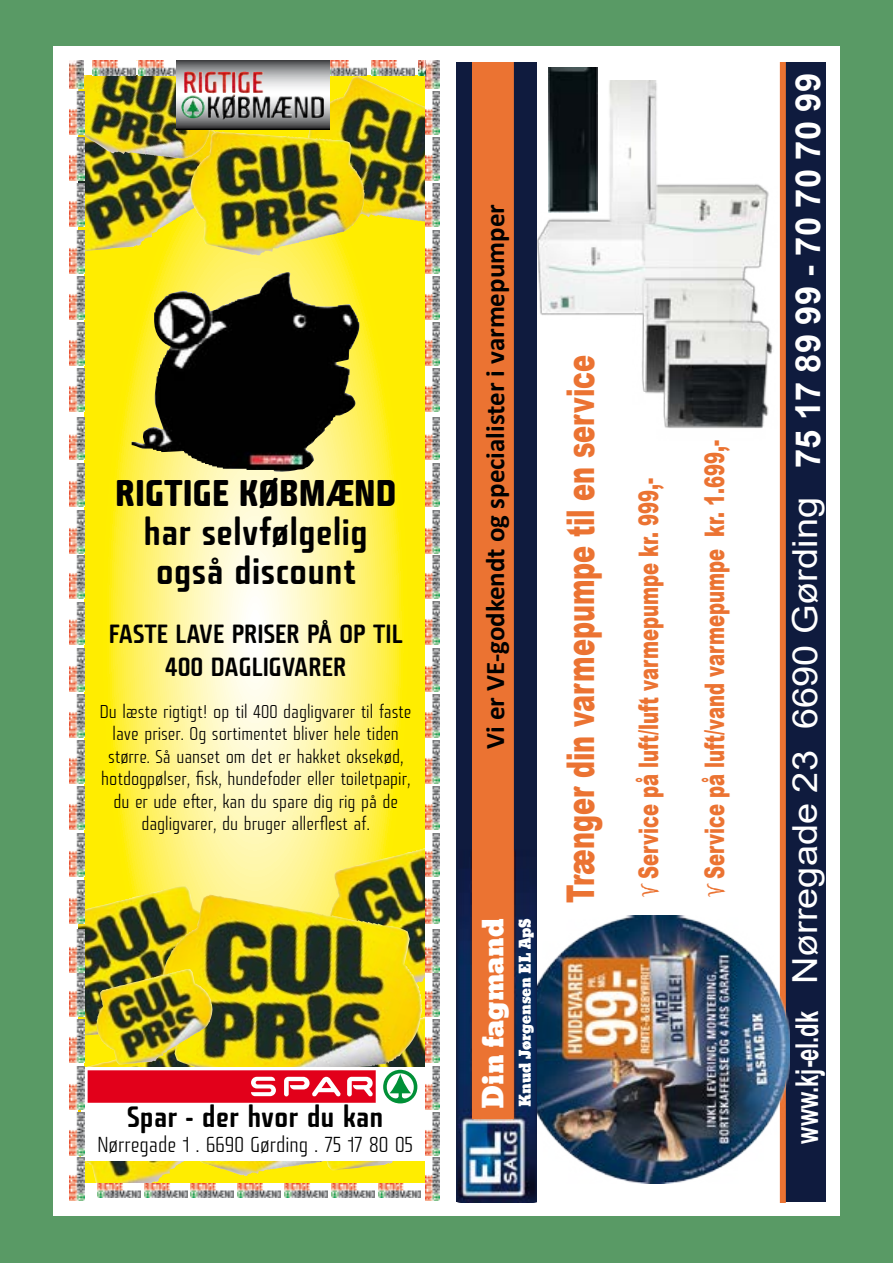
<style>
.page{position:relative;width:893px;height:1263px;background:#599a65}
.page>*{position:absolute;margin:0;border:0;box-sizing:border-box;transform-origin:0 0}
.t1{font:900 38.25px "Arial";color:#eb7332;scale:.67 1}
.t2{font:36px/39px "Fishmonger CS";color:#000;text-align:center}
.t3{font:36px "Fishmonger CB";color:#000}
.t4{font:34.5px "Arial";color:#fff;scale:1.1 1}
.t5{font:700 34.5px "Arial";color:#fff}
.t6{font:700 31.5px "Arial";color:#fff;scale:.7 1}
.t7{font:28.5px "Fishmonger CS";color:#000}
.t8{font:900 27px "Arial";color:#eb7332;scale:.67 1}
.t9{font:700 27px "Calibri";color:#000}
.t10{font:27px "Bevan";color:#fff}
.t11{font:25.5px/33px "Fishmonger CS";color:#000;text-align:center}
.t12{font:21px "Fishmonger CL";color:#000}
.t13{font:18px/22.5px "Fishmonger CL";color:#000;text-align:center}
.t14{font:15px "Bevan";letter-spacing:-.005em;color:#fff}
.s1{font-family:"Gigi";font-weight:400;font-size:40.5px}
</style>
<div class="page">
<div style="left:53px;top:47px;width:787px;height:1169px;background:#fff"></div>
<svg style="left:84px;top:75px;width:341px;height:1108px;background:#fcf066"></svg>
<img style="left:299px;top:1017px;width:126px;height:153px">
<img style="left:199px;top:1160px;width:100px;height:16px">
<img style="left:78px;top:1040px;width:121px;height:143px">
<img style="left:78px;top:886px;width:124px;height:151px">
<img style="left:329px;top:845px;width:96px;height:143px">
<img style="left:162px;top:895px;width:183px;height:172px">
<img style="left:96px;top:971px;width:83px;height:94px">
<img style="left:78px;top:101px;width:121px;height:150px">
<img style="left:305px;top:76px;width:111px;height:145px">
<img style="left:189px;top:132px;width:128px;height:123px">
<img style="left:78px;top:75px;width:85px;height:81px">
<div style="left:82px;top:1067px;width:348px;height:93px;background:#fff"></div>
<div style="left:88px;top:1070px;width:288px;height:33px;background:#e2001a"></div>
<svg style="left:251px;top:1077px;width:25px;height:19px"></svg>
<svg style="left:347px;top:1077px;width:26px;height:20px"></svg>
<svg style="left:284px;top:1077px;width:57px;height:20px"></svg>
<svg style="left:383px;top:1070px;width:34px;height:33px"></svg>
<svg style="left:425px;top:134px;width:14px;height:1024px"></svg>
<svg style="left:69px;top:75px;width:9px;height:1108px"></svg>
<img style="left:92px;top:61px;width:43px;height:14px">
<img style="left:139px;top:61px;width:38px;height:14px">
<img style="left:329px;top:61px;width:38px;height:14px">
<img style="left:372px;top:61px;width:43px;height:14px">
<img style="left:425px;top:61px;width:14px;height:28px">
<img style="left:425px;top:91px;width:14px;height:43px">
<img style="left:425px;top:138px;width:14px;height:43px">
<img style="left:425px;top:184px;width:14px;height:43px">
<img style="left:425px;top:230px;width:14px;height:43px">
<img style="left:425px;top:276px;width:14px;height:43px">
<img style="left:425px;top:322px;width:14px;height:43px">
<img style="left:425px;top:369px;width:14px;height:43px">
<img style="left:425px;top:417px;width:14px;height:43px">
<img style="left:425px;top:463px;width:14px;height:43px">
<img style="left:425px;top:510px;width:14px;height:43px">
<img style="left:425px;top:556px;width:14px;height:42px">
<img style="left:425px;top:602px;width:14px;height:43px">
<img style="left:425px;top:648px;width:14px;height:43px">
<img style="left:425px;top:694px;width:14px;height:43px">
<img style="left:425px;top:740px;width:14px;height:43px">
<img style="left:425px;top:787px;width:14px;height:43px">
<img style="left:425px;top:833px;width:14px;height:43px">
<img style="left:425px;top:881px;width:14px;height:43px">
<img style="left:425px;top:929px;width:14px;height:87px">
<img style="left:425px;top:1020px;width:14px;height:42px">
<img style="left:425px;top:1066px;width:14px;height:43px">
<img style="left:425px;top:1112px;width:14px;height:43px">
<img style="left:425px;top:1158px;width:14px;height:42px">
<img style="left:418px;top:61px;width:7px;height:14px">
<img style="left:70px;top:61px;width:14px;height:28px">
<img style="left:70px;top:91px;width:14px;height:43px">
<img style="left:70px;top:138px;width:14px;height:43px">
<img style="left:70px;top:184px;width:14px;height:43px">
<img style="left:70px;top:230px;width:14px;height:43px">
<img style="left:70px;top:276px;width:14px;height:43px">
<img style="left:70px;top:323px;width:14px;height:42px">
<img style="left:70px;top:369px;width:14px;height:43px">
<img style="left:70px;top:417px;width:14px;height:43px">
<img style="left:70px;top:463px;width:14px;height:43px">
<img style="left:70px;top:511px;width:14px;height:42px">
<img style="left:70px;top:556px;width:14px;height:42px">
<img style="left:70px;top:602px;width:14px;height:43px">
<img style="left:70px;top:648px;width:14px;height:43px">
<img style="left:70px;top:694px;width:14px;height:43px">
<img style="left:70px;top:740px;width:14px;height:43px">
<img style="left:70px;top:787px;width:14px;height:43px">
<img style="left:70px;top:833px;width:14px;height:43px">
<img style="left:70px;top:881px;width:14px;height:43px">
<img style="left:70px;top:930px;width:14px;height:86px">
<img style="left:70px;top:1020px;width:14px;height:43px">
<img style="left:70px;top:1066px;width:14px;height:43px">
<img style="left:70px;top:1112px;width:14px;height:43px">
<img style="left:70px;top:1158px;width:14px;height:42px">
<img style="left:97px;top:1183px;width:43px;height:15px">
<img style="left:144px;top:1183px;width:43px;height:15px">
<img style="left:191px;top:1183px;width:43px;height:15px">
<img style="left:238px;top:1183px;width:43px;height:15px">
<img style="left:285px;top:1183px;width:42px;height:15px">
<img style="left:331px;top:1183px;width:43px;height:15px">
<img style="left:378px;top:1183px;width:43px;height:15px">
<img style="left:132px;top:272px;width:230px;height:201px">
<svg style="left:177px;top:61px;width:152px;height:68px;background:#939494"></svg>
<img style="left:184px;top:72px;width:66px;height:21px">
<div style="left:783px;top:62px;width:43px;height:1140px;background:#0f1b3e"></div>
<div style="left:780px;top:62px;width:6px;height:1140px;background:#eb7332"></div>
<img style="left:536px;top:915px;width:253px;height:269px">
<div style="left:456px;top:62px;width:80px;height:1140px;background:#0f1b3e"></div>
<img style="left:458px;top:849px;width:78px;height:353px">
<div style="left:472px;top:62px;width:41px;height:1057px;background:#eb7332"></div>
<img style="left:536px;top:173px;width:250px;height:302px">
<img style="left:549px;top:67px;width:48px;height:145px">
<img style="left:607px;top:81px;width:50px;height:144px">
<h2 class="t3" style="left:115px;top:468px;width:283px">RIGTIGE KØBMÆND</h2>
<h2 class="t2" style="left:144px;top:511px;width:226px">har selvfølgelig også discount</h2>
<h3 class="t11" style="left:109px;top:615px;width:295px">FASTE LAVE PRISER PÅ OP TIL<br>400 DAGLIGVARER</h3>
<p class="t13" style="left:100px;top:699px;width:313px">Du læste rigtigt! op til 400 dagligvarer til faste lave priser. Og sortimentet bliver hele tiden større. Så uanset om det er hakket oksekød, hotdogpølser, fisk, hundefoder eller toiletpapir, du er ude efter, kan du spare dig rig på de dagligvarer, du bruger allerflest af.</p>
<h3 class="t7" style="left:127px;top:1097px;width:258px">Spar - der hvor du kan</h3>
<p class="t12" style="left:97px;top:1131px;width:317px">Nørregade 1 . 6690 Gørding . 75 17 80 05</p>
<h3 class="t9" style="left:476px;top:749px;width:546px;rotate:-90deg">Vi er VE-godkendt og specialister i varmepumper</h3>
<h3 class="t10" style="left:472px;top:1108px;width:192px;rotate:-90deg">Din fagmand</h3>
<p class="t14" style="left:513px;top:1107px;width:190px;rotate:-90deg">Knud Jørgensen EL ApS</p>
<h1 class="t1" style="left:553px;top:903px;width:820px;rotate:-90deg">Trænger din varmepumpe til en service</h1>
<h3 class="t8" style="left:629px;top:896px;width:626px;rotate:-90deg"><span class="s1">v</span> Service på luft/luft varmepumpe kr. 999,-</h3>
<h3 class="t8" style="left:695px;top:896px;width:682px;rotate:-90deg"><span class="s1">v</span> Service på luft/vand varmepumpe kr. 1.699,-</h3>
<h3 class="t5" style="left:784px;top:468px;width:397px;rotate:-90deg">75 17 89 99 - 70 70 70 99</h3>
<h3 class="t4" style="left:781px;top:984px;width:444px;rotate:-90deg">Nørregade 23 6690 Gørding</h3>
<h3 class="t6" style="left:785px;top:1143px;width:191px;rotate:-90deg">www.kj-el.dk</h3>
</div>
